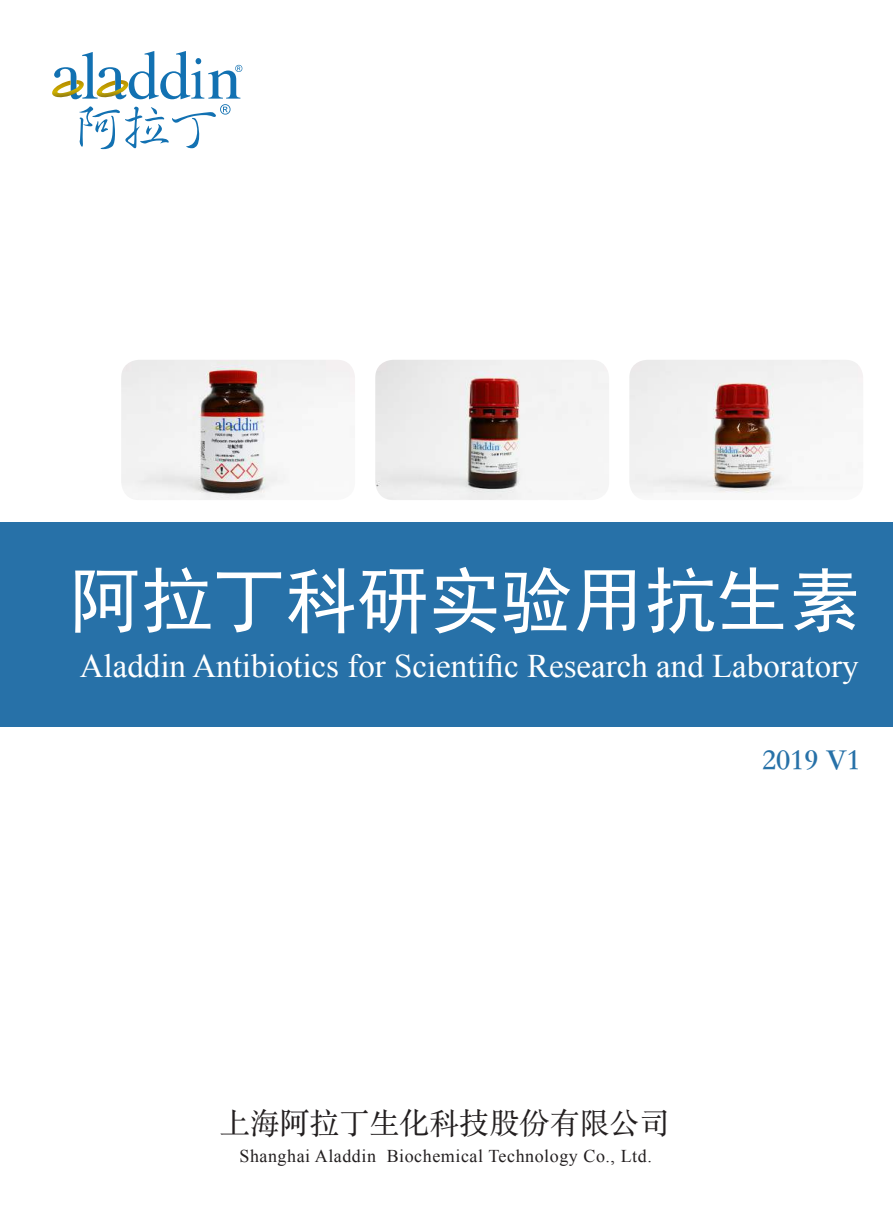
<style>
.page{position:relative;width:893px;height:1212px;background:#fff}
.page>*{position:absolute;margin:0;border:0;box-sizing:border-box;transform-origin:0 0}
.t1{font:72px "Sim Hei";color:#fff}
.t2{font:33px "Times New Roman";color:#fff}
.t3{font:30px "ST Songti SC Regular";color:#231f20}
.t4{font:30px "ST Songti SC Bold";color:#2771a8}
.t5{font:18px "Times New Roman";letter-spacing:.03em;color:#231f20}
</style>
<div class="page">
<svg style="left:52px;top:51px;width:190px;height:99px"></svg>
<div style="left:0;top:522px;width:893px;height:204px;background:#2771a8"></div>
<img style="left:121px;top:360px;width:234px;height:140px">
<img style="left:375px;top:360px;width:234px;height:140px">
<img style="left:629px;top:360px;width:234px;height:133px">
<h1 class="t1" style="left:69px;top:564px;width:793px">阿拉丁科研实验用抗生素</h1>
<p class="t2" style="left:80px;top:644px;width:781px">Aladdin Antibiotics for Scientific Research and Laboratory</p>
<p class="t4" style="left:762px;top:743px;width:100px">2019 V1</p>
<p class="t3" style="left:219px;top:1104px;width:451px">上海阿拉丁生化科技股份有限公司</p>
<p class="t5" style="left:239px;top:1144px;width:414px">Shanghai Aladdin Biochemical Technology Co., Ltd.</p>
</div>
